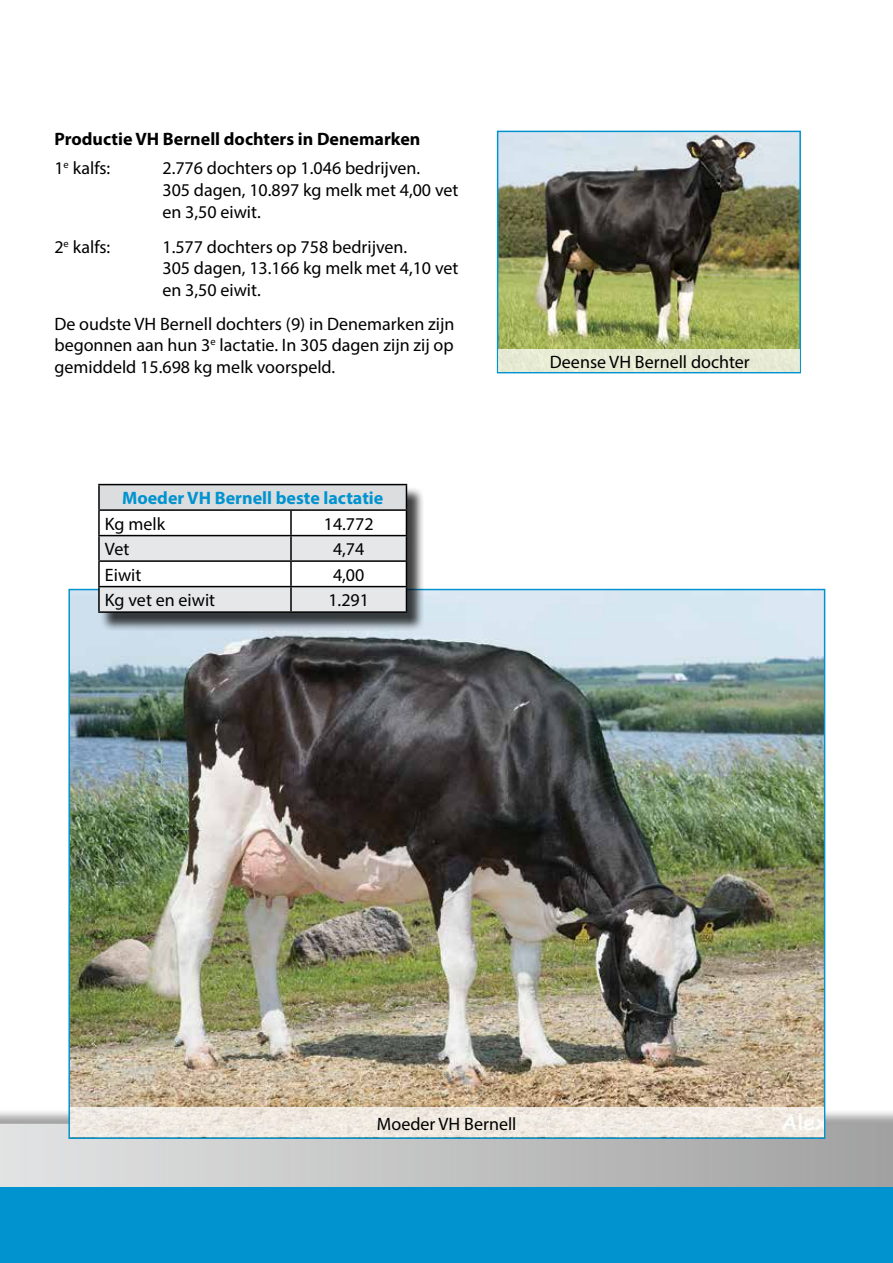
<style>
.page{position:relative;width:893px;height:1263px;background:#fff}
.page>*{position:absolute;margin:0;border:0;box-sizing:border-box;transform-origin:0 0}
.t1{font:18px/21.6px "Myriad Pro";color:#000}
.t2{font:700 18px/29.1px "Myriad Pro";color:#000}
.t3{font:700 18px "Myriad Pro";color:#0093d0}
.s1{font-weight:400}
</style>
<div class="page">
<div style="left:0;top:1108px;width:893px;height:105px;background:#000;opacity:.5"></div>
<svg style="left:0;top:1124px;width:893px;height:88px;background:#bcc0c2"></svg>
<img style="left:70px;top:591px;width:753px;height:516px">
<svg style="left:70px;top:1107px;width:753px;height:30px;background:#efe9e1"></svg>
<div style="left:100px;top:486px;width:325px;height:146px;background:#000;opacity:.75"></div>
<hr style="left:98px;top:484px;width:193px;height:1px;background:#000">
<hr style="left:98px;top:485px;width:2px;height:24px;background:#000">
<hr style="left:291px;top:484px;width:116px;height:1px;background:#000">
<hr style="left:98px;top:509px;width:193px;height:2px;background:#000">
<hr style="left:98px;top:511px;width:2px;height:24px;background:#000">
<hr style="left:98px;top:535px;width:193px;height:1px;background:#000">
<hr style="left:98px;top:536px;width:2px;height:24px;background:#000">
<hr style="left:98px;top:560px;width:193px;height:2px;background:#000">
<hr style="left:98px;top:562px;width:2px;height:24px;background:#000">
<hr style="left:98px;top:586px;width:193px;height:1px;background:#000">
<hr style="left:98px;top:587px;width:2px;height:24px;background:#000">
<svg style="left:99px;top:485px;width:308px;height:126px"></svg>
<hr style="left:98px;top:611px;width:193px;height:2px;background:#000">
<hr style="left:291px;top:611px;width:116px;height:2px;background:#000">
<img style="left:499px;top:133px;width:300px;height:216px">
<div style="left:497px;top:131px;width:304px;height:242px;border:1px solid #0093d0"></div>
<div style="left:498px;top:349px;width:301px;height:23px;background:#e7ebd4"></div>
<div style="left:0;top:1187px;width:893px;height:76px;background:#0093d0"></div>
<p class="t2" style="left:54px;top:124px;width:368px">Productie VH Bernell dochters in Denemarken<br><span class="s1">1</span><sup>e</sup> <span class="s1">kalfs:</span></p>
<p class="t1" style="left:162px;top:157px;width:298px">2.776 dochters op 1.046 bedrijven.<br>305 dagen, 10.897 kg melk met 4,00 vet en 3,50 eiwit.</p>
<p class="t1" style="left:54px;top:236px;width:57px">2<sup>e</sup> kalfs:</p>
<p class="t1" style="left:162px;top:236px;width:298px">1.577 dochters op 758 bedrijven.<br>305 dagen, 13.166 kg melk met 4,10 vet en 3,50 eiwit.</p>
<p class="t1" style="left:54px;top:312px;width:402px;text-align:justify">De oudste VH Bernell dochters (9) in Denemarken zijn begonnen aan hun 3<sup>e</sup> lactatie. In 305 dagen zijn zij op gemiddeld 15.698 kg melk voorspeld.</p>
<p class="t3" style="left:122px;top:486px;width:263px">Moeder VH Bernell beste lactatie</p>
<p class="t1" style="left:105px;top:512px;width:62px">Kg melk</p>
<p class="t1" style="left:324px;top:512px;width:51px">14.772</p>
<p class="t1" style="left:105px;top:538px;width:26px">Vet</p>
<p class="t1" style="left:333px;top:538px;width:33px">4,74</p>
<p class="t1" style="left:105px;top:563px;width:38px">Eiwit</p>
<p class="t1" style="left:333px;top:563px;width:33px">4,00</p>
<p class="t1" style="left:105px;top:589px;width:112px">Kg vet en eiwit</p>
<p class="t1" style="left:328px;top:589px;width:42px">1.291</p>
<p class="t1" style="left:550px;top:351px;width:201px">Deense VH Bernell dochter</p>
<p class="t1" style="left:377px;top:1112px;width:141px">Moeder VH Bernell</p>
</div>
